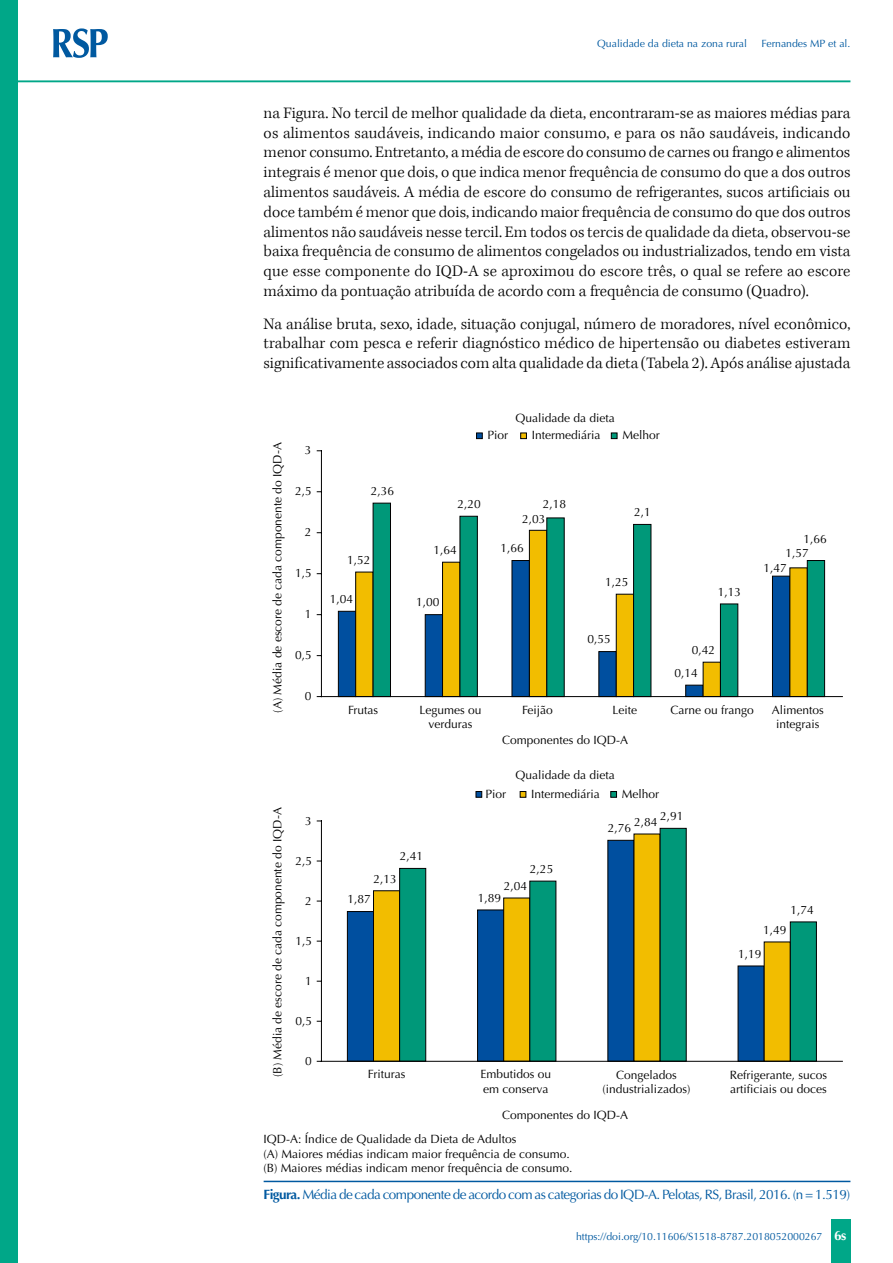
<style>
.page{position:relative;width:893px;height:1263px;background:#fff}
.page>*{position:absolute;margin:0;border:0;box-sizing:border-box;transform-origin:0 0}
.t1{font:300 16.5px/19.8px "Kepler Std";color:#000;text-align:justify}
.t2{font:13.5px "Optima";letter-spacing:-.035em;color:#0059a0}
.t3{font:700 13.5px "Optima";color:#fff}
.t4{font:12px/14.4px "Optima";color:#000}
.t5{font:10.5px "Optima";color:#0059a0}
.s1{font-weight:700}
</style>
<div class="page">
<div style="left:831px;top:1220px;width:20px;height:43px;background:#00a788"></div>
<div style="left:0;top:0;width:18px;height:1263px;background:#00a788"></div>
<svg style="left:53px;top:28px;width:55px;height:30px"></svg>
<hr style="left:18px;top:80px;width:832px;height:2px;background:#00a788">
<div style="left:347px;top:911px;width:26px;height:150px;background:#004f9f"></div>
<div style="left:373px;top:890px;width:26px;height:171px;background:#f2bd00"></div>
<svg style="left:399px;top:827px;width:418px;height:234px"></svg>
<svg style="left:476px;top:791px;width:6px;height:7px"></svg>
<svg style="left:520px;top:791px;width:6px;height:7px"></svg>
<div style="left:610px;top:791px;width:7px;height:7px;background:#009879;border:1px solid #000"></div>
<svg style="left:338px;top:610px;width:17px;height:86px"></svg>
<svg style="left:355px;top:571px;width:17px;height:125px;background:#e0b001"></svg>
<svg style="left:372px;top:502px;width:453px;height:194px"></svg>
<svg style="left:476px;top:433px;width:7px;height:6px"></svg>
<svg style="left:520px;top:433px;width:7px;height:6px"></svg>
<svg style="left:611px;top:433px;width:6px;height:6px"></svg>
<hr style="left:321px;top:696px;width:521px;height:1px;background:#000">
<hr style="left:321px;top:451px;width:1px;height:246px;background:#000">
<hr style="left:321px;top:1061px;width:521px;height:1px;background:#000">
<hr style="left:321px;top:821px;width:1px;height:240px;background:#000">
<hr style="left:264px;top:1181px;width:586px;height:1px;background:#0059a0">
<p class="t5" style="left:597px;top:37px;width:151px">Qualidade da dieta na zona rural</p>
<p class="t5" style="left:762px;top:37px;width:90px">Fernandes MP et al.</p>
<p class="t1" style="left:264px;top:103px;width:588px">na Figura. No tercil de melhor qualidade da dieta, encontraram-se as maiores médias para os alimentos saudáveis, indicando maior consumo, e para os não saudáveis, indicando menor consumo. Entretanto, a média de escore do consumo de carnes ou frango e alimentos integrais é menor que dois, o que indica menor frequência de consumo do que a dos outros alimentos saudáveis. A média de escore do consumo de refrigerantes, sucos artificiais ou doce também é menor que dois, indicando maior frequência de consumo do que dos outros alimentos não saudáveis nesse tercil. Em todos os tercis de qualidade da dieta, observou-se baixa frequência de consumo de alimentos congelados ou industrializados, tendo em vista que esse componente do IQD-A se aproximou do escore três, o qual se refere ao escore máximo da pontuação atribuída de acordo com a frequência de consumo (Quadro).</p>
<p class="t1" style="left:264px;top:314px;width:588px">Na análise bruta, sexo, idade, situação conjugal, número de moradores, nível econômico, trabalhar com pesca e referir diagnóstico médico de hipertensão ou diabetes estiveram significativamente associados com alta qualidade da dieta (Tabela 2). Após análise ajustada</p>
<p class="t4" style="left:516px;top:411px;width:101px">Qualidade da dieta</p>
<p class="t4" style="left:270px;top:712px;width:272px;rotate:-90deg">(A) Média de escore de cada componente do IQD-A</p>
<p class="t4" style="left:305px;top:443px;width:8px">3</p>
<p class="t4" style="left:295px;top:484px;width:18px">2,5</p>
<p class="t4" style="left:305px;top:525px;width:8px">2</p>
<p class="t4" style="left:295px;top:566px;width:18px">1,5</p>
<p class="t4" style="left:305px;top:607px;width:8px">1</p>
<p class="t4" style="left:295px;top:648px;width:18px">0,5</p>
<p class="t4" style="left:305px;top:689px;width:8px">0</p>
<p class="t4" style="left:270px;top:1077px;width:271px;rotate:-90deg">(B) Média de escore de cada componente do IQD-A</p>
<p class="t4" style="left:305px;top:814px;width:8px">3</p>
<p class="t4" style="left:296px;top:854px;width:18px">2,5</p>
<p class="t4" style="left:305px;top:894px;width:8px">2</p>
<p class="t4" style="left:296px;top:934px;width:18px">1,5</p>
<p class="t4" style="left:305px;top:974px;width:8px">1</p>
<p class="t4" style="left:296px;top:1014px;width:18px">0,5</p>
<p class="t4" style="left:305px;top:1054px;width:8px">0</p>
<p class="t4" style="left:488px;top:428px;width:22px">Pior</p>
<p class="t4" style="left:532px;top:428px;width:70px">Intermediária</p>
<p class="t4" style="left:622px;top:428px;width:39px">Melhor</p>
<p class="t4" style="left:371px;top:484px;width:25px">2,36</p>
<p class="t4" style="left:347px;top:553px;width:25px">1,52</p>
<p class="t4" style="left:457px;top:497px;width:25px">2,20</p>
<p class="t4" style="left:543px;top:497px;width:25px">2,18</p>
<p class="t4" style="left:433px;top:543px;width:25px">1,64</p>
<p class="t4" style="left:522px;top:512px;width:25px">2,03</p>
<p class="t4" style="left:500px;top:541px;width:25px">1,66</p>
<p class="t4" style="left:330px;top:592px;width:25px">1,04</p>
<p class="t4" style="left:416px;top:595px;width:25px">1,00</p>
<p class="t4" style="left:634px;top:505px;width:18px">2,1</p>
<p class="t4" style="left:605px;top:575px;width:25px">1,25</p>
<p class="t4" style="left:588px;top:632px;width:25px">0,55</p>
<p class="t4" style="left:718px;top:585px;width:25px">1,13</p>
<p class="t4" style="left:692px;top:643px;width:25px">0,42</p>
<p class="t4" style="left:674px;top:666px;width:25px">0,14</p>
<p class="t4" style="left:803px;top:532px;width:25px">1,66</p>
<p class="t4" style="left:786px;top:546px;width:25px">1,57</p>
<p class="t4" style="left:764px;top:561px;width:25px">1,47</p>
<p class="t4" style="left:612px;top:703px;width:26px">Leite</p>
<p class="t4" style="left:670px;top:703px;width:85px">Carne ou frango</p>
<p class="t4" style="left:348px;top:703px;width:32px">Frutas</p>
<p class="t4" style="left:419px;top:703px;width:64px;text-align:center">Legumes ou verduras</p>
<p class="t4" style="left:522px;top:703px;width:32px">Feijão</p>
<p class="t4" style="left:772px;top:703px;width:54px;text-align:center">Alimentos integrais</p>
<p class="t4" style="left:502px;top:733px;width:128px">Componentes do IQD-A</p>
<p class="t4" style="left:516px;top:767px;width:101px">Qualidade da dieta</p>
<p class="t4" style="left:486px;top:787px;width:22px">Pior</p>
<p class="t4" style="left:531px;top:787px;width:70px">Intermediária</p>
<p class="t4" style="left:622px;top:787px;width:39px">Melhor</p>
<p class="t4" style="left:400px;top:849px;width:25px">2,41</p>
<p class="t4" style="left:530px;top:862px;width:25px">2,25</p>
<p class="t4" style="left:374px;top:871px;width:25px">2,13</p>
<p class="t4" style="left:504px;top:879px;width:25px">2,04</p>
<p class="t4" style="left:348px;top:892px;width:25px">1,87</p>
<p class="t4" style="left:478px;top:891px;width:25px">1,89</p>
<p class="t4" style="left:660px;top:809px;width:25px">2,91</p>
<p class="t4" style="left:634px;top:815px;width:25px">2,84</p>
<p class="t4" style="left:608px;top:821px;width:25px">2,76</p>
<p class="t4" style="left:790px;top:903px;width:25px">1,74</p>
<p class="t4" style="left:763px;top:923px;width:25px">1,49</p>
<p class="t4" style="left:738px;top:947px;width:25px">1,19</p>
<p class="t4" style="left:368px;top:1067px;width:39px">Frituras</p>
<p class="t4" style="left:480px;top:1067px;width:72px">Embutidos ou em conserva</p>
<p class="t4" style="left:602px;top:1067px;width:90px;text-align:center">Congelados (industrializados)</p>
<p class="t4" style="left:730px;top:1067px;width:99px">Refrigerante, sucos artificiais ou doces</p>
<p class="t4" style="left:502px;top:1107px;width:128px">Componentes do IQD-A</p>
<p class="t4" style="left:264px;top:1132px;width:310px">IQD-A: Índice de Qualidade da Dieta de Adultos<br>(A) Maiores médias indicam maior frequência de consumo. (B) Maiores médias indicam menor frequência de consumo.</p>
<p class="t2" style="left:264px;top:1187px;width:588px"><span class="s1">Figura.</span> Média de cada componente de acordo com as categorias do IQD-A. Pelotas, RS, Brasil, 2016. (n = 1.519)</p>
<p class="t5" style="left:576px;top:1230px;width:248px">https://doi.org/10.11606/S1518-8787.2018052000267</p>
<p class="t3" style="left:834px;top:1227px;width:14px">6s</p>
</div>
